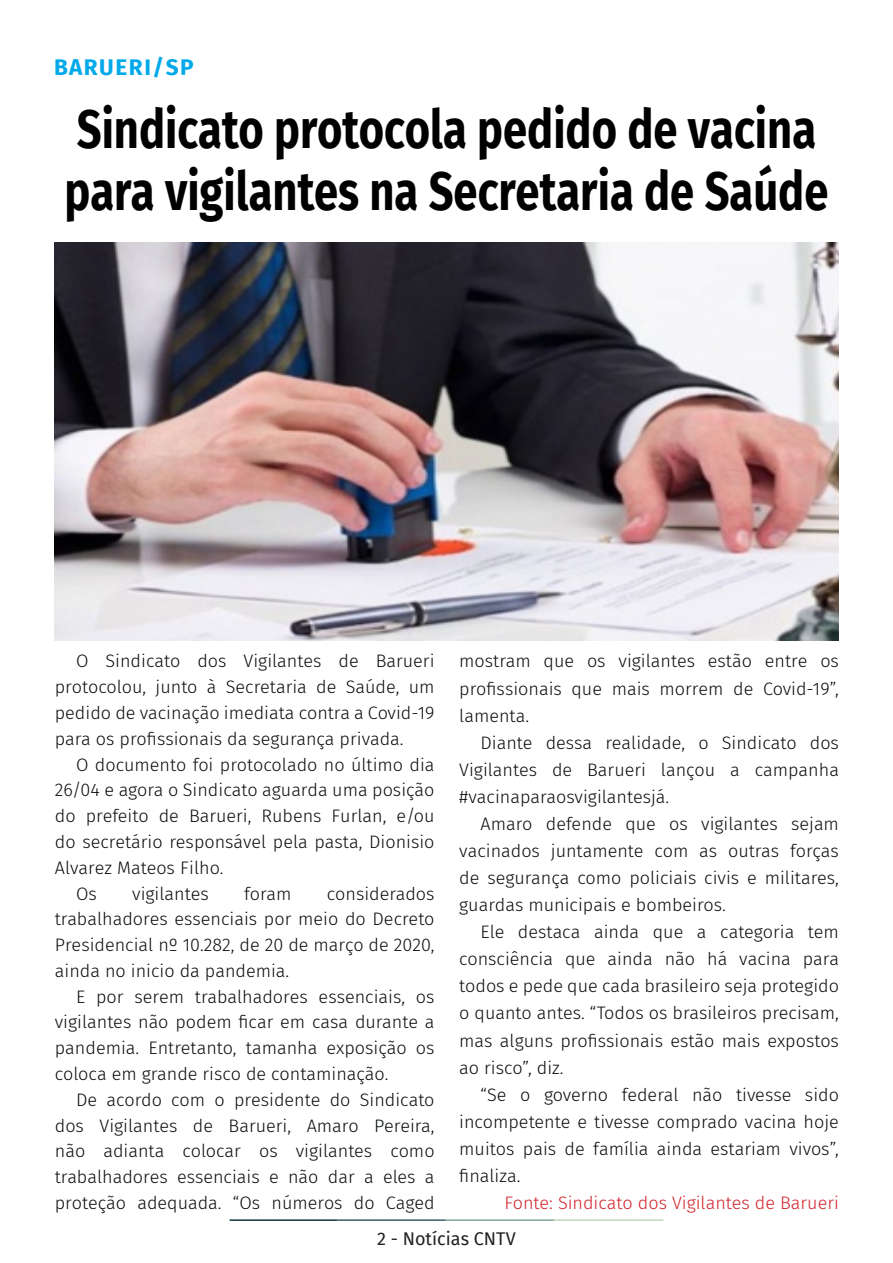
<style>
.page{position:relative;width:893px;height:1263px;background:#fff}
.page>*{position:absolute;margin:0;border:0;box-sizing:border-box;transform-origin:0 0}
.t1{font:700 54.3px/61.5px "Fira Sans";color:#000001;scale:.8 1}
.t2{font:700 22.5px "Fira Sans";letter-spacing:.07em;color:#00a9ea}
.t3{font:300 18px/25.8px "Fira Sans";color:#080d0b;text-align:justify}
.t4{font:300 18px "Fira Sans";color:#d1232a}
.t5{font:18px "Fira Sans";color:#231f20}
</style>
<div class="page">
<hr style="left:230px;top:1219px;width:107px;height:2px;background:#0e323f">
<hr style="left:337px;top:1219px;width:109px;height:2px;background:#3a5f6d">
<hr style="left:446px;top:1219px;width:109px;height:2px;background:#87a59a">
<hr style="left:555px;top:1219px;width:108px;height:2px;background:#c6d5b7">
<img style="left:55px;top:242px;width:784px;height:398px">
<p class="t2" style="left:54px;top:48px;width:141px">BARUERI/SP</p>
<p class="t1" style="left:64px;top:95px;width:956px">Sindicato protocola pedido de vacina para vigilantes na Secretaria de Saúde</p>
<p class="t3" style="left:55px;top:648px;width:381px;text-indent:21px">O Sindicato dos Vigilantes de Barueri protocolou, junto à Secretaria de Saúde, um pedido de vacinação imediata contra a Covid-19 para os profissionais da segurança privada.</p>
<p class="t3" style="left:55px;top:751px;width:381px;text-indent:21px">O documento foi protocolado no último dia 26/04 e agora o Sindicato aguarda uma posição do prefeito de Barueri, Rubens Furlan, e/ou do secretário responsável pela pasta, Dionisio Alvarez Mateos Filho.</p>
<p class="t3" style="left:76px;top:880px;width:22px">Os</p>
<p class="t3" style="left:132px;top:880px;width:78px">vigilantes</p>
<p class="t3" style="left:244px;top:880px;width:49px">foram</p>
<p class="t3" style="left:55px;top:880px;width:381px;text-indent:272px">considerados trabalhadores essenciais por meio do Decreto Presidencial nº 10.282, de 20 de março de 2020, ainda no inicio da pandemia.</p>
<p class="t3" style="left:55px;top:983px;width:381px;text-indent:21px">E por serem trabalhadores essenciais, os vigilantes não podem ficar em casa durante a pandemia. Entretanto, tamanha exposição os coloca em grande risco de contaminação.</p>
<p class="t3" style="left:55px;top:1086px;width:381px;text-indent:21px">De acordo com o presidente do Sindicato dos Vigilantes de Barueri, Amaro Pereira, não adianta colocar os vigilantes como trabalhadores essenciais e não dar a eles a proteção adequada. “Os números do Caged</p>
<p class="t3" style="left:459px;top:648px;width:381px;line-height:27px">mostram que os vigilantes estão entre os profissionais que mais morrem de Covid-19”, lamenta.</p>
<p class="t3" style="left:459px;top:729px;width:381px;line-height:27px;text-indent:21px">Diante dessa realidade, o Sindicato dos Vigilantes de Barueri lançou a campanha #vacinaparaosvigilantesjá.</p>
<p class="t3" style="left:459px;top:810px;width:381px;line-height:27px;text-indent:21px">Amaro defende que os vigilantes sejam vacinados juntamente com as outras forças de segurança como policiais civis e militares, guardas municipais e bombeiros.</p>
<p class="t3" style="left:459px;top:918px;width:381px;line-height:27px;text-indent:21px">Ele destaca ainda que a categoria tem consciência que ainda não há vacina para todos e pede que cada brasileiro seja protegido o quanto antes. “Todos os brasileiros precisam, mas alguns profissionais estão mais expostos ao risco”, diz.</p>
<p class="t3" style="left:459px;top:1081px;width:381px;line-height:27px;text-indent:21px">“Se o governo federal não tivesse sido incompetente e tivesse comprado vacina hoje muitos pais de família ainda estariam vivos”, finaliza.</p>
<p class="t4" style="left:505px;top:1190px;width:336px">Fonte: Sindicato dos Vigilantes de Barueri</p>
<p class="t5" style="left:377px;top:1225px;width:140px">2 - Notícias CNTV</p>
</div>
